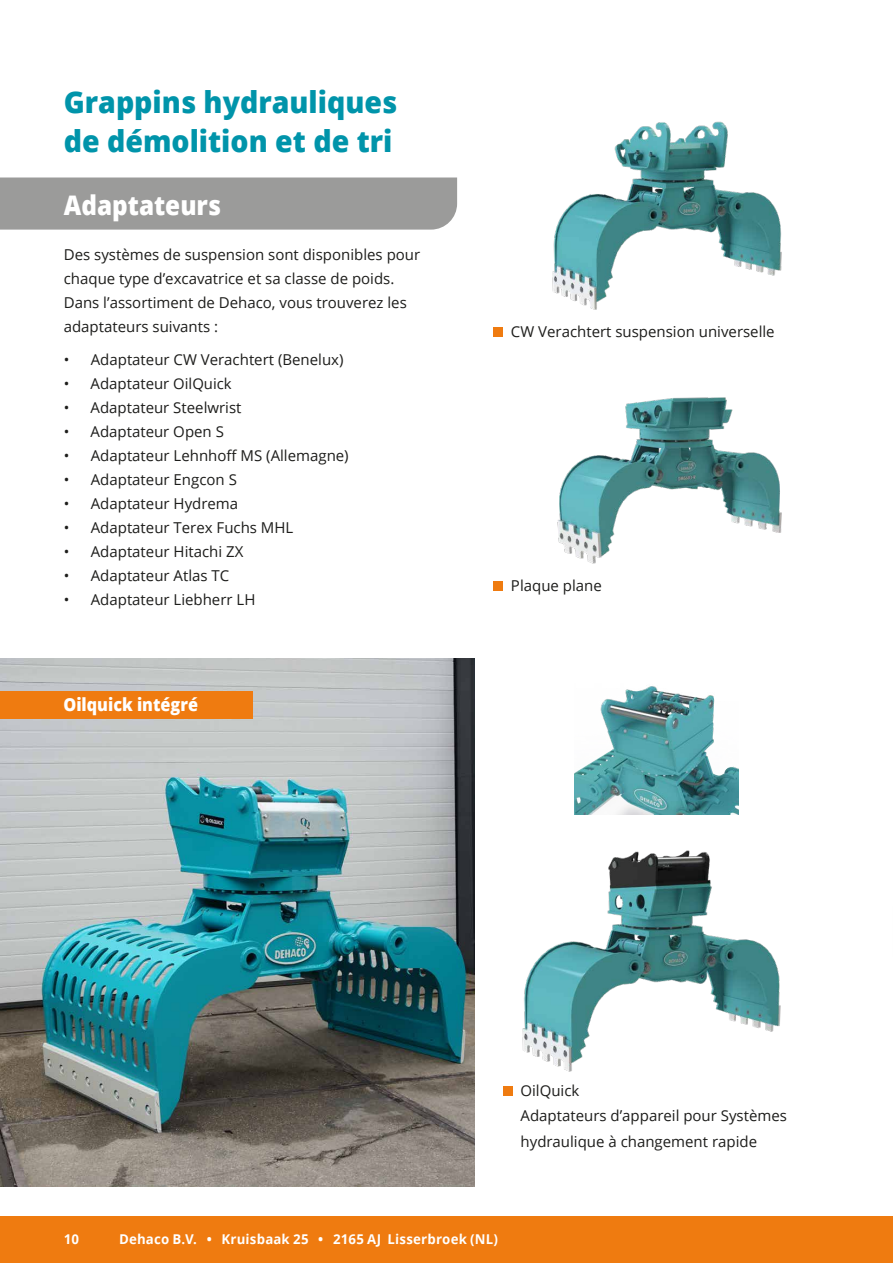
<style>
.page{position:relative;width:893px;height:1263px;background:#fff}
.page>*{position:absolute;margin:0;border:0;box-sizing:border-box;transform-origin:0 0}
.t1{font:800 30px/39px "Open Sans";color:#0094aa;scale:.95 1}
.t2{font:800 27px "Open Sans";color:#fff;scale:.9 1}
.t3{font:800 18px "Open Sans";color:#fff;scale:.9 1}
.t4{font:15px/24px "Open Sans";color:#1d1d1b}
.t5{font:700 13.5px "Open Sans";color:#fff}
.s1{font-size:14.85px}
</style>
<div class="page">
<div style="left:0;top:1216px;width:893px;height:47px;background:#ef7b10"></div>
<img style="left:0;top:658px;width:475px;height:528px">
<div style="left:0;top:692px;width:253px;height:27px;background:#ef7b10"></div>
<img style="left:552px;top:121px;width:230px;height:189px">
<img style="left:557px;top:397px;width:225px;height:167px">
<img style="left:522px;top:850px;width:259px;height:222px">
<div style="left:503px;top:1086px;width:10px;height:10px;background:#ef7b10"></div>
<img style="left:574px;top:686px;width:165px;height:128px">
<div style="left:0;top:177px;width:457px;height:53px;background:#9b9b9a"></div>
<div style="left:493px;top:327px;width:10px;height:10px;background:#ef7b10"></div>
<div style="left:493px;top:581px;width:10px;height:10px;background:#ef7b10"></div>
<h1 class="t1" style="left:64px;top:81px;width:353px">Grappins hydrauliques de démolition et de tri</h1>
<h2 class="t2" style="left:64px;top:184px;width:176px">Adaptateurs</h2>
<p class="t4" style="left:64px;top:242px;width:358px">Des systèmes de suspension sont disponibles pour chaque type d’excavatrice et sa classe de poids.<br>Dans l’assortiment de Dehaco, vous trouverez les adaptateurs suivants :</p>
<p class="t4" style="left:64px;top:347px;width:281px">• Adaptateur CW Verachtert (Benelux)</p>
<p class="t4" style="left:64px;top:371px;width:169px">• Adaptateur <span class="s1">OilQuick</span></p>
<p class="t4" style="left:64px;top:395px;width:179px">• Adaptateur Steelwrist</p>
<p class="t4" style="left:64px;top:419px;width:162px">• Adaptateur Open S</p>
<p class="t4" style="left:64px;top:443px;width:286px">• Adaptateur Lehnhoff MS (Allemagne)</p>
<p class="t4" style="left:64px;top:467px;width:175px">• Adaptateur Engcon S</p>
<p class="t4" style="left:64px;top:491px;width:176px">• Adaptateur Hydrema</p>
<p class="t4" style="left:64px;top:515px;width:231px">• Adaptateur Terex Fuchs MHL</p>
<p class="t4" style="left:64px;top:539px;width:181px">• Adaptateur Hitachi ZX</p>
<p class="t4" style="left:64px;top:563px;width:167px">• Adaptateur Atlas TC</p>
<p class="t4" style="left:64px;top:587px;width:193px">• Adaptateur Liebherr LH</p>
<p class="t3" style="left:63px;top:691px;width:151px">Oilquick intégré</p>
<p class="t4" style="left:511px;top:319px;width:265px">CW Verachtert suspension universelle</p>
<p class="t4" style="left:511px;top:573px;width:92px">Plaque plane</p>
<p class="t4" style="left:520px;top:1078px;width:268px;line-height:25.2px">OilQuick<br>Adaptateurs d’appareil pour Systèmes hydraulique à changement rapide</p>
<p class="t5" style="left:64px;top:1229px;width:17px">10</p>
<p class="t5" style="left:119px;top:1229px;width:381px">Dehaco B.V. • Kruisbaak 25 • 2165 AJ Lisserbroek (NL)</p>
</div>
